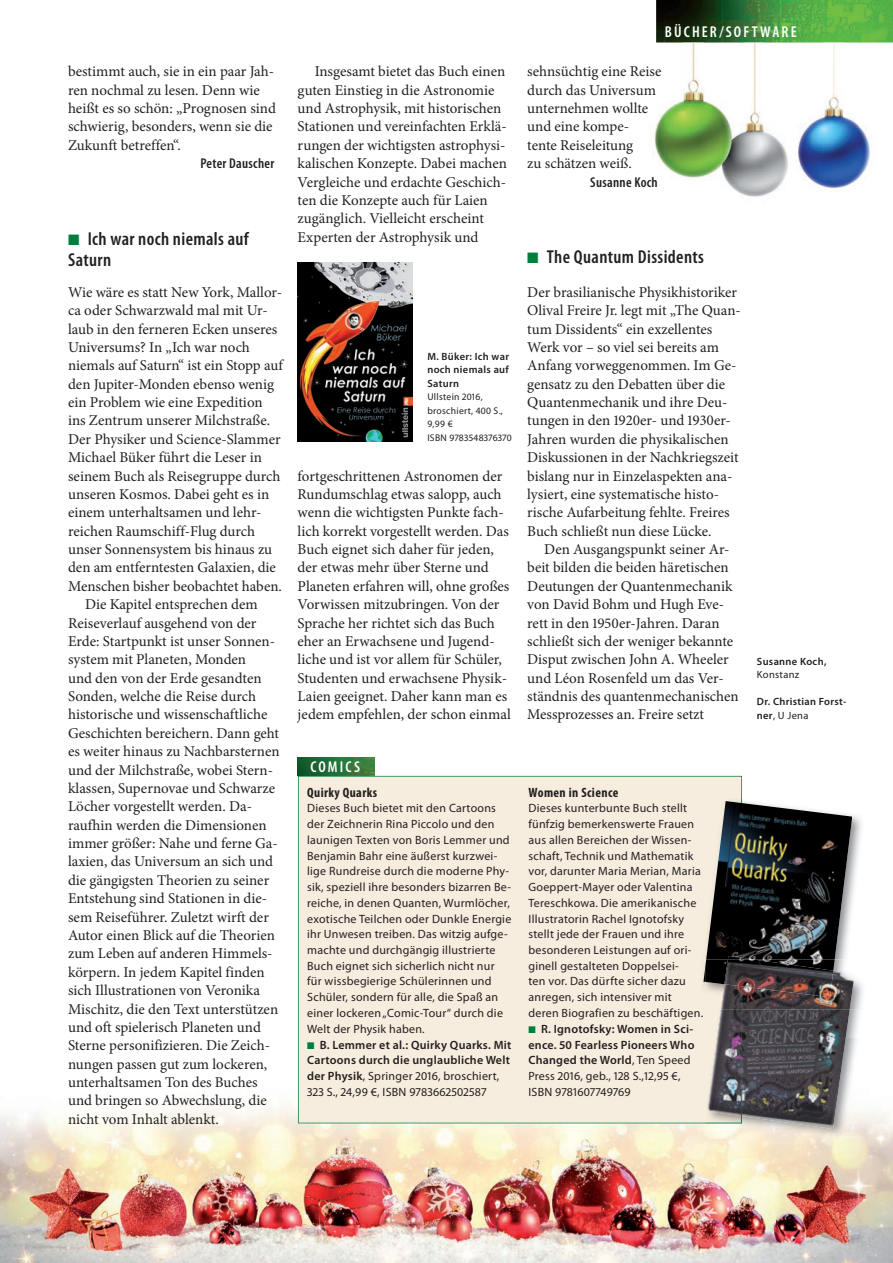
<style>
.page{position:relative;width:893px;height:1263px;background:#fff}
.page>*{position:absolute;margin:0;border:0;box-sizing:border-box;transform-origin:0 0}
.t1{font:600 condensed 18.75px/21px "Myriad Pro";letter-spacing:.02em;color:#231f20}
.t2{font:600 condensed 15.75px "Myriad Pro";letter-spacing:.14em;color:#fff}
.t3{font:15px/18.3px "Minion Pro";color:#231f20}
.t4{font:600 condensed 14.25px "Myriad Pro";letter-spacing:.02em;color:#231f20}
.t5{font:700 condensed 13.5px "Myriad Pro";letter-spacing:.03em;color:#231f20}
.t6{font:12px/15.8px "Myriad Pro";letter-spacing:.02em;color:#231f20}
.t7{font:600 12px/15.8px "Myriad Pro";letter-spacing:.02em;color:#231f20}
.t8{font:600 10.5px/13.5px "Myriad Pro";letter-spacing:.03em;color:#231f20}
.t9{font:10.5px "Myriad Pro";letter-spacing:.03em;color:#231f20}
.t10{font:9.75px/13.5px "Myriad Pro";letter-spacing:.03em;color:#231f20}
.s1{color:#007e3d}
.s2{font-weight:400}
</style>
<div class="page">
<img style="left:656px;top:0;width:237px;height:43px">
<img style="left:298px;top:263px;width:114px;height:178px">
<img style="left:0;top:1038px;width:315px;height:225px">
<img style="left:841px;top:1110px;width:52px;height:153px">
<img style="left:315px;top:1123px;width:420px;height:140px">
<img style="left:735px;top:1137px;width:106px;height:126px">
<img style="left:653px;top:43px;width:218px;height:154px">
<img style="left:683px;top:42px;width:160px;height:1px">
<div style="left:298px;top:776px;width:444px;height:347px;background:#f7edde"></div>
<img style="left:298px;top:757px;width:76px;height:19px">
<img style="left:742px;top:799px;width:119px;height:102px">
<img style="left:701px;top:798px;width:40px;height:211px">
<img style="left:703px;top:801px;width:149px;height:181px">
<img style="left:850px;top:1009px;width:10px;height:29px">
<img style="left:705px;top:1038px;width:160px;height:99px">
<img style="left:705px;top:1009px;width:2px;height:107px">
<img style="left:705px;top:1116px;width:37px;height:7px">
<img style="left:835px;top:959px;width:28px;height:50px">
<img style="left:705px;top:984px;width:16px;height:25px">
<img style="left:705px;top:959px;width:130px;height:25px">
<img style="left:728px;top:956px;width:26px;height:3px">
<img style="left:742px;top:1009px;width:108px;height:29px">
<img style="left:742px;top:1038px;width:104px;height:91px">
<img style="left:707px;top:1009px;width:35px;height:107px">
<img style="left:742px;top:971px;width:113px;height:38px">
<img style="left:721px;top:984px;width:20px;height:25px">
<svg style="left:741px;top:997px;width:1px;height:12px"></svg>
<img style="left:724px;top:959px;width:109px;height:38px">
<p class="t3" style="left:68px;top:62px;width:209px">bestimmt auch, sie in ein paar Jah&shy;ren nochmal zu lesen. Denn wie heißt es so schön: „Prognosen sind schwierig, besonders, wenn sie die<br>Zukunft betreffen“.</p>
<p class="t4" style="left:200px;top:155px;width:75px">Peter Dauscher</p>
<p class="t1" style="left:68px;top:228px;width:182px"><span class="s1">■</span> Ich war noch niemals auf<br>Saturn</p>
<p class="t3" style="left:68px;top:283px;width:216px">Wie wäre es statt New York, Mallor-</p>
<p class="t3" style="left:68px;top:301px;width:201px">ca oder Schwarzwald mal mit Ur-</p>
<p class="t3" style="left:68px;top:320px;width:211px">laub in den ferneren Ecken unseres</p>
<p class="t3" style="left:68px;top:338px;width:183px">Universums? In „Ich war noch</p>
<p class="t3" style="left:68px;top:356px;width:216px">niemals auf Saturn“ ist ein Stopp auf</p>
<p class="t3" style="left:68px;top:375px;width:208px">den Jupiter-Monden ebenso wenig</p>
<p class="t3" style="left:68px;top:393px;width:196px">ein Problem wie eine Expedition</p>
<p class="t3" style="left:68px;top:412px;width:204px">ins Zentrum unserer Milchstraße.</p>
<p class="t3" style="left:68px;top:430px;width:214px">Der Physiker und Science-Slammer</p>
<p class="t3" style="left:68px;top:448px;width:195px">Michael Büker führt die Leser in</p>
<p class="t3" style="left:68px;top:467px;width:214px">seinem Buch als Reisegruppe durch</p>
<p class="t3" style="left:68px;top:485px;width:203px">unseren Kosmos. Dabei geht es in</p>
<p class="t3" style="left:68px;top:503px;width:195px">einem unterhaltsamen und lehr-</p>
<p class="t3" style="left:68px;top:522px;width:189px">reichen Raumschiff-Flug durch</p>
<p class="t3" style="left:68px;top:540px;width:206px">unser Sonnen system bis hin aus zu</p>
<p class="t3" style="left:68px;top:559px;width:209px">den am entferntesten Galaxien, die</p>
<p class="t3" style="left:68px;top:577px;width:215px">Menschen bisher beobachtet haben.</p>
<p class="t3" style="left:85px;top:595px;width:174px">Die Kapitel entsprechen dem</p>
<p class="t3" style="left:68px;top:614px;width:190px">Reiseverlauf ausgehend von der</p>
<p class="t3" style="left:68px;top:632px;width:209px">Erde: Startpunkt ist unser Sonnen-</p>
<p class="t3" style="left:68px;top:650px;width:180px">system mit Planeten, Monden</p>
<p class="t3" style="left:68px;top:669px;width:195px">und den von der Erde gesandten</p>
<p class="t3" style="left:68px;top:687px;width:190px">Sonden, welche die Reise durch</p>
<p class="t3" style="left:68px;top:706px;width:201px">historische und wissenschaftliche</p>
<p class="t3" style="left:68px;top:724px;width:213px">Geschichten bereichern. Dann geht</p>
<p class="t3" style="left:68px;top:742px;width:213px">es weiter hinaus zu Nachbarsternen</p>
<p class="t3" style="left:68px;top:761px;width:206px">und der Milchstraße, wobei Stern-</p>
<p class="t3" style="left:68px;top:779px;width:209px">klassen, Supernovae und Schwarze</p>
<p class="t3" style="left:68px;top:797px;width:186px">Löcher vorgestellt werden. Da-</p>
<p class="t3" style="left:68px;top:816px;width:200px">raufhin werden die Dimensionen</p>
<p class="t3" style="left:68px;top:834px;width:211px">immer größer: Nahe und ferne Ga-</p>
<p class="t3" style="left:68px;top:853px;width:207px">laxien, das Universum an sich und</p>
<p class="t3" style="left:68px;top:871px;width:203px">die gängigsten Theorien zu seiner</p>
<p class="t3" style="left:68px;top:889px;width:201px">Entstehung sind Stationen in die-</p>
<p class="t3" style="left:68px;top:908px;width:202px">sem Reiseführer. Zuletzt wirft der</p>
<p class="t3" style="left:68px;top:926px;width:209px">Autor einen Blick auf die Theorien</p>
<p class="t3" style="left:68px;top:944px;width:206px">zum Leben auf anderen Himmels-</p>
<p class="t3" style="left:68px;top:963px;width:198px">körpern. In jedem Kapitel finden</p>
<p class="t3" style="left:68px;top:981px;width:193px">sich Illustrationen von Veronika</p>
<p class="t3" style="left:68px;top:1000px;width:212px">Mischitz, die den Text unterstützen</p>
<p class="t3" style="left:68px;top:1018px;width:194px">und oft spielerisch Planeten und</p>
<p class="t3" style="left:68px;top:1036px;width:204px">Sterne personifizieren. Die Zeich-</p>
<p class="t3" style="left:68px;top:1055px;width:201px">nungen passen gut zum lockeren,</p>
<p class="t3" style="left:68px;top:1073px;width:191px">unterhaltsamen Ton des Buches</p>
<p class="t3" style="left:68px;top:1091px;width:200px">und bringen so Abwechslung, die</p>
<p class="t3" style="left:68px;top:1110px;width:152px">nicht vom Inhalt ablenkt.</p>
<p class="t3" style="left:298px;top:62px;width:211px;text-indent:17px">Insgesamt bietet das Buch einen guten Einstieg in die Astronomie und Astrophysik, mit historischen Stationen und vereinfachten Erklä&shy;rungen der wichtigsten astrophysi&shy;kalischen Konzepte. Dabei machen Vergleiche und erdachte Geschich&shy;ten die Konzepte auch für Laien zugänglich. Vielleicht erscheint Experten der Astrophysik und</p>
<p class="t8" style="left:427px;top:349px;width:83px;text-align:justify">M. Büker: Ich war noch niemals auf Saturn</p>
<p class="t10" style="left:427px;top:390px;width:86px">Ullstein 2016, broschiert, 400 S.,<br>9,99 €<br>ISBN 9783548376370</p>
<p class="t3" style="left:298px;top:467px;width:215px">fortgeschrittenen Astronomen der Rundumschlag etwas salopp, auch wenn die wichtigsten Punkte fach&shy;lich korrekt vorgestellt werden. Das Buch eignet sich daher für jeden, der etwas mehr über Sterne und Planeten erfahren will, ohne großes Vorwissen mitzubringen. Von der Sprache her richtet sich das Buch eher an Erwachsene und Jugend&shy;liche und ist vor allem für Schüler, Studenten und erwachsene Physik-Laien geeignet. Daher kann man es jedem empfehlen, der schon einmal</p>
<p class="t2" style="left:310px;top:757px;width:51px">COMICS</p>
<p class="t5" style="left:307px;top:783px;width:71px">Quirky Quarks</p>
<p class="t6" style="left:307px;top:800px;width:206px">Dieses Buch bietet mit den Cartoons der Zeichnerin Rina Piccolo und den launigen Texten von Boris Lemmer und Benjamin Bahr eine äußerst kurzwei&shy;lige Rundreise durch die moderne Phy&shy;sik, speziell ihre besonders bizarren Be&shy;reiche, in denen Quanten, Wurmlöcher, exotische Teilchen oder Dunkle Energie ihr Unwesen treiben. Das witzig aufge&shy;machte und durchgängig illustrierte Buch eignet sich sicherlich nicht nur für wissbegierige Schülerinnen und Schüler, sondern für alle, die Spaß an einer lockeren „Comic-Tour“ durch die Welt der Physik haben.</p>
<p class="t7" style="left:307px;top:1036px;width:206px"><span class="s1">■</span> B. Lemmer et al.: Quirky Quarks. Mit Cartoons durch die unglaubliche Welt der Physik<span class="s2">, Springer 2016, broschiert, 323 S., 24,99 €, ISBN 9783662502587</span></p>
<p class="t2" style="left:665px;top:22px;width:133px">BÜCHER/SOFTWARE</p>
<p class="t3" style="left:527px;top:62px;width:136px">sehnsüchtig eine Reise durch das Universum unternehmen wollte und eine kompe&shy;tente Reiseleitung<br>zu schätzen weiß.</p>
<p class="t4" style="left:590px;top:173px;width:69px">Susanne Koch</p>
<p class="t1" style="left:527px;top:246px;width:178px"><span class="s1">■</span> The Quantum Dissidents</p>
<p class="t3" style="left:527px;top:283px;width:215px">Der brasilianische Physikhistoriker Olival Freire Jr. legt mit „The Quan&shy;tum Dissidents“ ein exzellentes Werk vor – so viel sei bereits am Anfang vorweggenommen. Im Ge&shy;gensatz zu den Debatten über die Quantenmechanik und ihre Deu&shy;tungen in den 1920er- und 1930er-Jahren wurden die physikalischen Diskussionen in der Nachkriegszeit bislang nur in Einzelaspekten ana&shy;lysiert, eine systematische histo&shy;rische Aufarbeitung fehlte. Freires Buch schließt nun diese Lücke.</p>
<p class="t3" style="left:527px;top:540px;width:213px;text-indent:17px">Den Ausgangspunkt seiner Ar&shy;beit bilden die beiden häretischen<br>Deutungen der Quantenmechanik von David Bohm und Hugh Eve&shy;rett in den 1950er-Jahren. Daran schließt sich der weniger bekannte<br>Disput zwischen John A. Wheeler und Léon Rosenfeld um das Ver&shy;ständnis des quantenmechanischen<br>Messprozesses an. Freire setzt</p>
<p class="t8" style="left:757px;top:654px;width:71px">Susanne Koch,</p>
<p class="t9" style="left:757px;top:668px;width:44px">Konstanz</p>
<p class="t8" style="left:757px;top:695px;width:91px">Dr. Christian Forst&shy;ner<span class="s2">, U Jena</span></p>
<p class="t5" style="left:528px;top:783px;width:91px">Women in Science</p>
<p class="t6" style="left:528px;top:800px;width:176px">Dieses kunterbunte Buch stellt fünfzig bemerkenswerte Frauen aus allen Bereichen der Wissen&shy;schaft, Technik und Mathematik vor, darunter Maria Merian, Maria<br>Goeppert-Mayer oder Valentina<br>Tereschkowa. Die amerikanische<br>Illustratorin Rachel Ignotofsky stellt jede der Frauen und ihre besonderen Leistungen auf ori&shy;ginell gestalteten Doppelsei-<br>ten vor. Das dürfte sicher dazu anregen, sich intensiver mit deren Biografien zu beschäftigen.</p>
<p class="t7" style="left:528px;top:1020px;width:167px"><span class="s1">■</span> R. Ignotofsky: Women in Sci&shy;ence. 50 Fearless Pioneers Who<br>Changed the World<span class="s2">, Ten Speed<br>Press 2016, geb., 128 S.,12,95 €,<br>ISBN 9781607749769</span></p>
</div>
